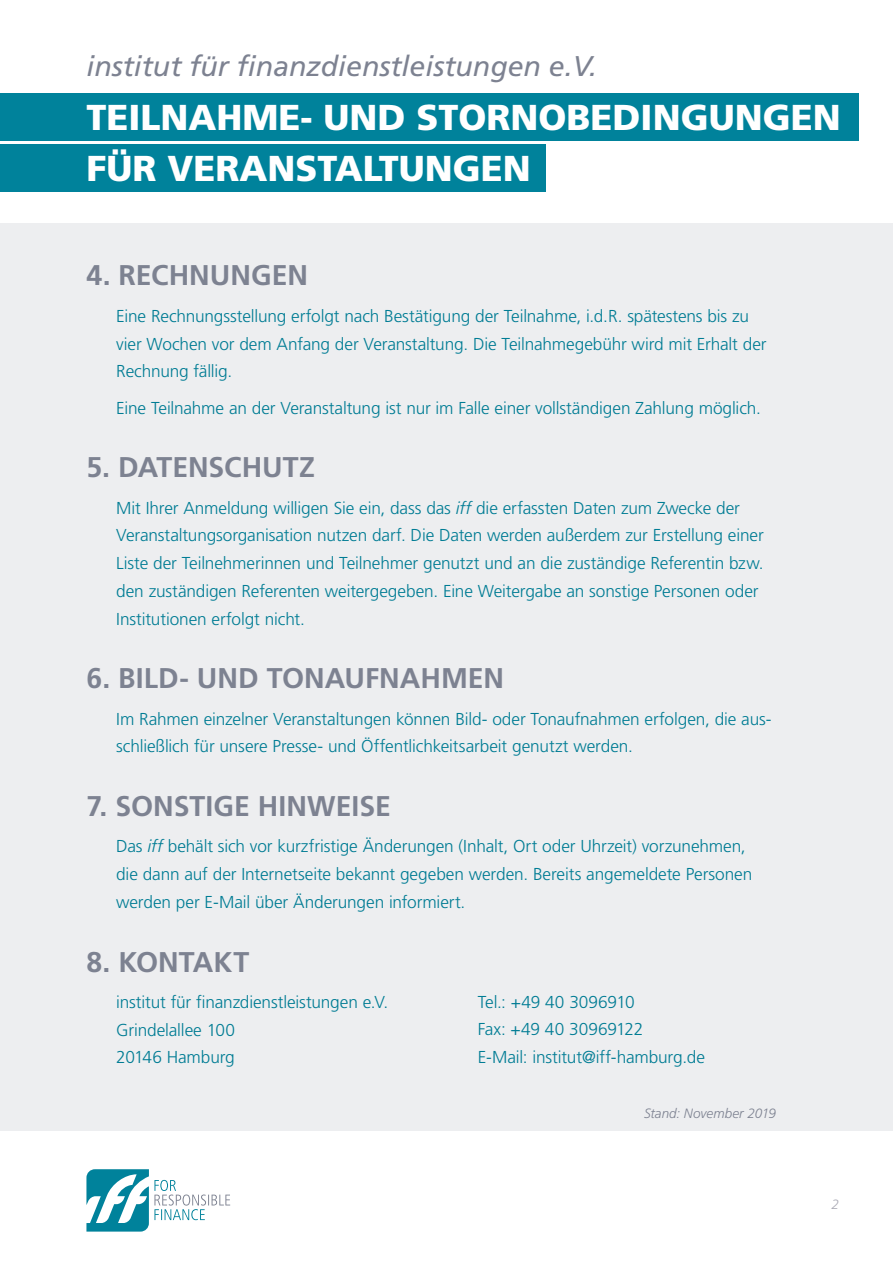
<style>
.page{position:relative;width:893px;height:1263px;background:#fff}
.page>*{position:absolute;margin:0;border:0;box-sizing:border-box;transform-origin:0 0}
.t1{font:900 36px "Frutiger";color:#fff}
.Überschrift_2{font:700 28.5px "Frutiger";color:#7d8291}
.t2{font:italic 28.5px "Frutiger";color:#7d8291}
.Fließtext{font:300 17.25px/27.8px "Frutiger";letter-spacing:-.01em;color:#007c94}
.Fließtext-2{font:italic 300 13.5px "Frutiger";color:#7d8291}
.Deckblatt_Autor{font:italic 300 13.5px "Frutiger";color:#aaaab5}
.s1{font-style:italic}
</style>
<div class="page">
<div style="left:0;top:223px;width:893px;height:908px;background:#edeef0"></div>
<svg style="left:86px;top:1169px;width:144px;height:62px"></svg>
<div style="left:0;top:93px;width:859px;height:47px;background:#00829b"></div>
<div style="left:0;top:145px;width:545px;height:47px;background:#00829b"></div>
<p class="t2" style="left:86px;top:50px;width:512px">institut für finanzdienstleistungen e.V.</p>
<p class="t1" style="left:86px;top:96px;width:756px">TEILNAHME- UND STORNOBEDINGUNGEN</p>
<p class="t1" style="left:86px;top:147px;width:446px">FÜR VERANSTALTUNGEN</p>
<p class="Überschrift_2" style="left:86px;top:259px;width:223px">4. RECHNUNGEN</p>
<p class="Fließtext" style="left:116px;top:302px;width:652px">Eine Rechnungsstellung erfolgt nach Bestätigung der Teilnahme, i.d.R. spätestens bis zu vier Wochen vor dem Anfang der Veranstaltung. Die Teilnahmegebühr wird mit Erhalt der<br>Rechnung fällig.</p>
<p class="Fließtext" style="left:116px;top:394px;width:646px">Eine Teilnahme an der Veranstaltung ist nur im Falle einer vollständigen Zahlung möglich.</p>
<p class="Überschrift_2" style="left:86px;top:451px;width:230px">5. DATENSCHUTZ</p>
<p class="Fließtext" style="left:116px;top:494px;width:649px">Mit Ihrer Anmeldung willigen Sie ein, dass das <span class="s1">iff</span> die erfassten Daten zum Zwecke der Veranstaltungsorganisation nutzen darf. Die Daten werden außerdem zur Erstellung einer Liste der Teilnehmerinnen und Teilnehmer genutzt und an die zuständige Referentin bzw. den zuständigen Referenten weitergegeben. Eine Weitergabe an sonstige Personen oder Institutionen erfolgt nicht.</p>
<p class="Überschrift_2" style="left:86px;top:662px;width:419px">6. BILD- UND TONAUFNAHMEN</p>
<p class="Fließtext" style="left:116px;top:705px;width:657px">Im Rahmen einzelner Veranstaltungen können Bild- oder Tonaufnahmen erfolgen, die aus&shy;schließlich für unsere Presse- und Öffentlichkeitsarbeit genutzt werden.</p>
<p class="Überschrift_2" style="left:86px;top:789px;width:306px">7. SONSTIGE HINWEISE</p>
<p class="Fließtext" style="left:116px;top:832px;width:638px">Das <span class="s1">iff</span> behält sich vor kurzfristige Änderungen (Inhalt, Ort oder Uhrzeit) vorzunehmen, die dann auf der Internetseite bekannt gegeben werden. Bereits angemeldete Personen werden per E-Mail über Änderungen informiert.</p>
<p class="Überschrift_2" style="left:86px;top:945px;width:164px">8. KONTAKT</p>
<p class="Fließtext" style="left:116px;top:988px;width:274px">institut für finanzdienstleistungen e.V.</p>
<p class="Fließtext" style="left:116px;top:1016px;width:120px">Grindelallee 100</p>
<p class="Fließtext" style="left:116px;top:1043px;width:120px">20146 Hamburg</p>
<p class="Fließtext" style="left:478px;top:988px;width:158px">Tel.: +49 40 3096910</p>
<p class="Fließtext" style="left:478px;top:1015px;width:167px">Fax: +49 40 30969122</p>
<p class="Fließtext" style="left:478px;top:1043px;width:229px">E-Mail: institut@iff-hamburg.de</p>
<p class="Fließtext-2" style="left:644px;top:1106px;width:134px">Stand: November 2019</p>
<p class="Deckblatt_Autor" style="left:831px;top:1196px;width:9px">2</p>
</div>
